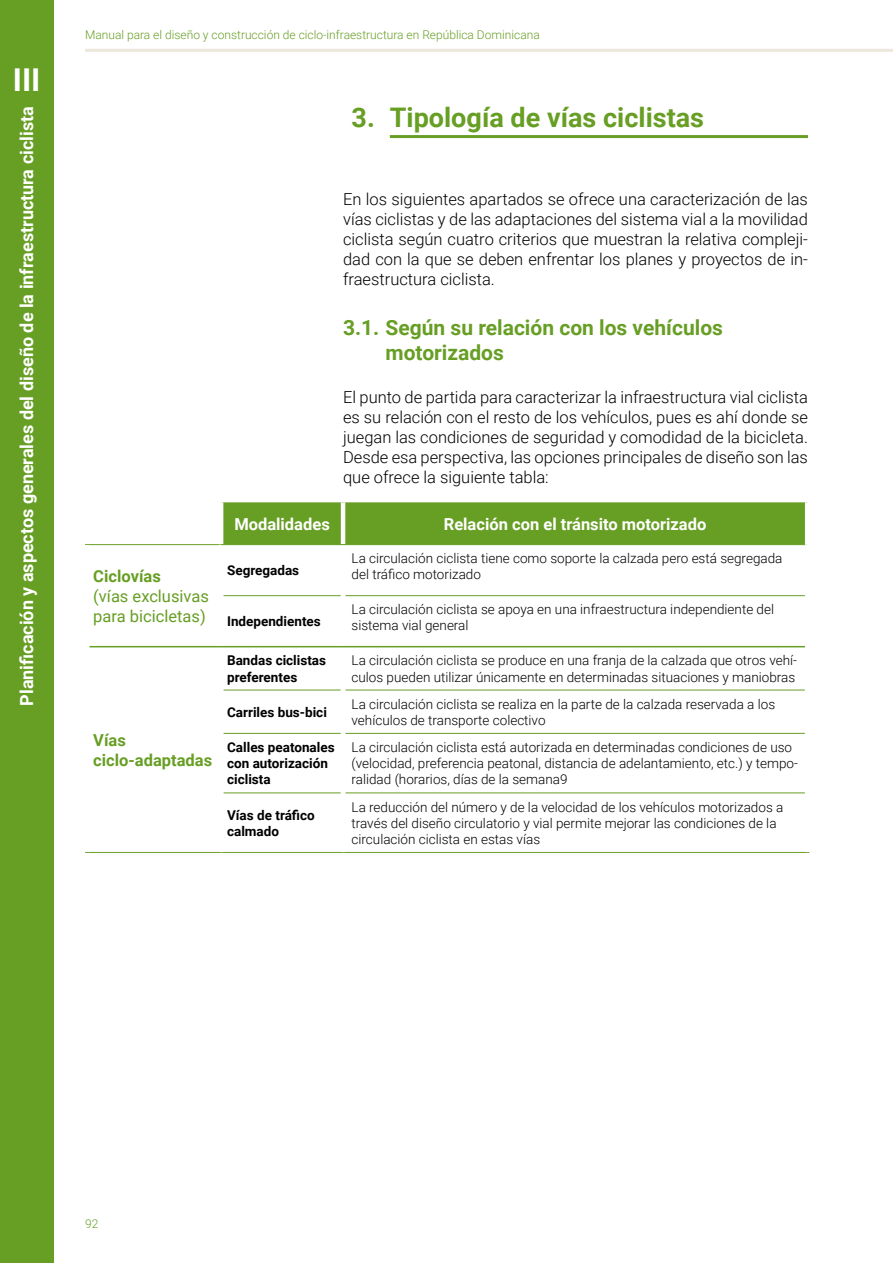
<style>
.page{position:relative;width:893px;height:1263px;background:#fff}
.page>*{position:absolute;margin:0;border:0;box-sizing:border-box;transform-origin:0 0}
.t1{font:700 31.5px "Roboto";color:#fff}
.t2{font:700 27px "Roboto";color:#679e24}
.t3{font:700 21px/25.2px "Roboto";color:#679e24}
.t4{font:700 18px "Roboto";color:#fff}
.t5{font:300 16.5px/19.8px "Roboto";color:#000;text-align:justify}
.t6{font:700 16.5px "Roboto";color:#fff}
.t7{font:16.5px/19.8px "Roboto";color:#679e24}
.t8{font:700 16.5px/19.8px "Roboto";color:#679e24}
.t9{font:300 13.5px/16.2px "Roboto";color:#000}
.t10{font:700 13.5px/16.2px "Roboto";color:#000}
.t11{font:300 12px "Roboto";color:#679e24}
</style>
<div class="page">
<hr style="left:85px;top:49px;width:808px;height:3px;background:#ede6da">
<div style="left:0;top:0;width:53px;height:1262px;background:#679e24"></div>
<hr style="left:390px;top:135px;width:418px;height:3px;background:#679e24">
<div style="left:223px;top:502px;width:582px;height:42px;background:#679e24"></div>
<hr style="left:85px;top:544px;width:136px;height:1px;background:#679e24">
<hr style="left:223px;top:595px;width:118px;height:1px;background:#679e24">
<hr style="left:345px;top:595px;width:460px;height:1px;background:#679e24">
<hr style="left:85px;top:852px;width:136px;height:1px;background:#679e24">
<hr style="left:223px;top:690px;width:118px;height:1px;background:#679e24">
<hr style="left:345px;top:690px;width:460px;height:1px;background:#679e24">
<hr style="left:223px;top:733px;width:118px;height:1px;background:#679e24">
<hr style="left:345px;top:733px;width:460px;height:1px;background:#679e24">
<hr style="left:223px;top:792px;width:118px;height:1px;background:#679e24">
<hr style="left:345px;top:792px;width:460px;height:1px;background:#679e24">
<hr style="left:221px;top:852px;width:122px;height:1px;background:#679e24">
<hr style="left:343px;top:852px;width:466px;height:1px;background:#679e24">
<hr style="left:90px;top:646px;width:131px;height:1px;background:#679e24">
<hr style="left:221px;top:646px;width:122px;height:1px;background:#679e24">
<hr style="left:343px;top:646px;width:462px;height:1px;background:#679e24">
<hr style="left:341px;top:502px;width:4px;height:42px;background:#fff">
<hr style="left:221px;top:544px;width:122px;height:1px;background:#679e24">
<hr style="left:343px;top:544px;width:462px;height:1px;background:#679e24">
<h1 class="t1" style="left:13px;top:58px;width:29px">III</h1>
<h3 class="t4" style="left:14px;top:706px;width:601px;rotate:-90deg">Planificación y aspectos generales del diseño de la infraestructura ciclista</h3>
<p class="t11" style="left:85px;top:26px;width:456px">Manual para el diseño y construcción de ciclo-infraestructura en República Dominicana</p>
<h2 class="t2" style="left:352px;top:98px;width:354px">3. Tipología de vías ciclistas</h2>
<p class="t5" style="left:343px;top:189px;width:466px">En los siguientes apartados se ofrece una caracterización de las vías ciclistas y de las adaptaciones del sistema vial a la movilidad ciclista según cuatro criterios que muestran la relativa compleji&shy;dad con la que se deben enfrentar los planes y proyectos de in&shy;fraestructura ciclista.</p>
<h3 class="t3" style="left:386px;top:314px;width:339px;text-indent:-43px">3.1. Según su relación con los vehículos motorizados</h3>
<p class="t5" style="left:343px;top:387px;width:466px">El punto de partida para caracterizar la infraestructura vial ciclista es su relación con el resto de los vehículos, pues es ahí donde se juegan las condiciones de seguridad y comodidad de la bicicleta.<br>Desde esa perspectiva, las opciones principales de diseño son las que ofrece la siguiente tabla:</p>
<p class="t8" style="left:93px;top:566px;width:69px">Ciclovías</p>
<p class="t7" style="left:93px;top:585px;width:117px">(vías exclusivas para bicicletas)</p>
<p class="t8" style="left:93px;top:729px;width:120px">Vías ciclo-adaptadas</p>
<p class="t6" style="left:234px;top:512px;width:97px">Modalidades</p>
<p class="t6" style="left:444px;top:512px;width:264px">Relación con el tránsito motorizado</p>
<p class="t10" style="left:227px;top:562px;width:74px">Segregadas</p>
<p class="t9" style="left:352px;top:550px;width:432px">La circulación ciclista tiene como soporte la calzada pero está segregada del tráfico motorizado</p>
<p class="t10" style="left:227px;top:613px;width:95px">Independientes</p>
<p class="t9" style="left:352px;top:601px;width:424px">La circulación ciclista se apoya en una infraestructura independiente del sistema vial general</p>
<p class="t10" style="left:227px;top:652px;width:101px">Bandas ciclistas preferentes</p>
<p class="t9" style="left:352px;top:652px;width:447px">La circulación ciclista se produce en una franja de la calzada que otros vehí&shy;culos pueden utilizar únicamente en determinadas situaciones y maniobras</p>
<p class="t10" style="left:227px;top:703px;width:101px">Carriles bus-bici</p>
<p class="t9" style="left:352px;top:695px;width:425px">La circulación ciclista se realiza en la parte de la calzada reservada a los vehículos de transporte colectivo</p>
<p class="t10" style="left:227px;top:739px;width:109px">Calles peatonales con autorización ciclista</p>
<p class="t9" style="left:352px;top:739px;width:448px">La circulación ciclista está autorizada en determinadas condiciones de uso (velocidad, preferencia peatonal, distancia de adelantamiento, etc.) y tempo&shy;ralidad (horarios, días de la semana9</p>
<p class="t10" style="left:227px;top:806px;width:89px">Vías de tráfico calmado</p>
<p class="t9" style="left:352px;top:798px;width:433px">La reducción del número y de la velocidad de los vehículos motorizados a través del diseño circulatorio y vial permite mejorar las condiciones de la circulación ciclista en estas vías</p>
<p class="t11" style="left:85px;top:1215px;width:15px">92</p>
</div>
